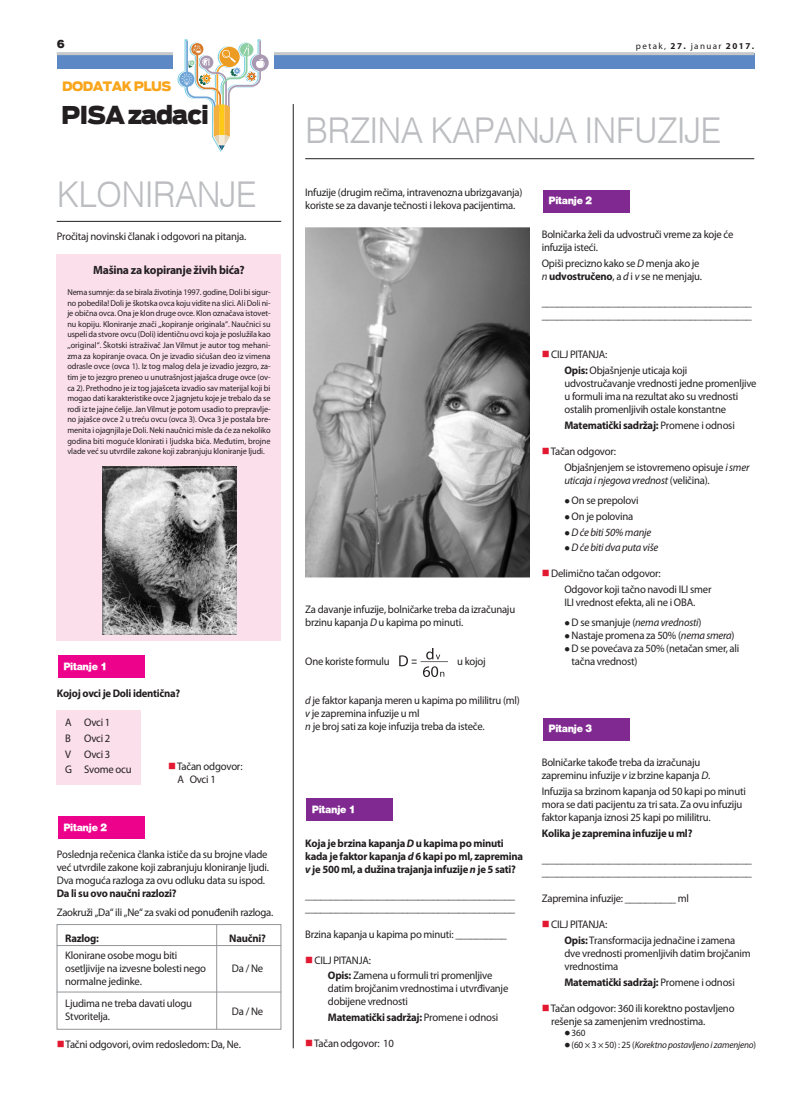
<style>
.page{position:relative;width:794px;height:1098px;background:#fff}
.page>*{position:absolute;margin:0;border:0;box-sizing:border-box;transform-origin:0 0}
.t1{font:300 38px "Nimbus Re Sans";letter-spacing:-.015em;color:#bcbdc0;scale:.95 1}
.t2{font:700 24.5px "Antennasrbyublack";letter-spacing:-.04em;color:#231f20}
.t3{font:700 13px "Antennasrbyublack";letter-spacing:-.04em;color:#f9a51b}
.t4{font:700 12px "Myriad YU Pro";letter-spacing:-.02em;color:#231f20}
.t5{font:900 12px "Nimbus Re Sans";color:#231f20}
.t6{font:11px/13px "Myriad YU Pro";letter-spacing:-.02em;color:#231f20}
.t7{font:700 11px/13px "Myriad YU Pro";letter-spacing:-.02em;color:#231f20}
.t8{font:italic 11px/15.8px "Myriad YU Pro";letter-spacing:-.02em;color:#231f20}
.t9{font:900 11px "Nimbus Re Sans";letter-spacing:-.025em;color:#fff}
.t10{font:italic 9.5px/11.5px "Myriad YU Pro";letter-spacing:-.02em;color:#231f20}
.t11{font:9px "Myriad YU Pro";letter-spacing:.155em;color:#231f20}
.t12{font:8.5px/10.6px "Myriad YU Pro";letter-spacing:-.01em;color:#231f20;text-align:justify}
.s1{font-weight:700}
.s2{font-style:italic}
.s3{font-weight:400}
.s4{font-style:normal}
</style>
<div class="page">
<div style="left:57px;top:923px;width:224px;height:106px;border:1px solid #939598"></div>
<div style="left:57px;top:710px;width:84px;height:74px;background:#fbdfeb"></div>
<div style="left:57px;top:254px;width:224px;height:386px;background:#fbdfeb"></div>
<div style="left:543px;top:717px;width:86px;height:23px;background:#802990"></div>
<div style="left:543px;top:190px;width:86px;height:22px;background:#802990"></div>
<div style="left:306px;top:797px;width:87px;height:23px;background:#802990"></div>
<div style="left:57px;top:54px;width:697px;height:15px;background:#5d88c6"></div>
<hr style="left:57px;top:52px;width:697px;height:3px;background:#c7c8ca">
<div style="left:173px;top:36px;width:100px;height:118px;background:#fff"></div>
<svg style="left:177px;top:39px;width:92px;height:112px"></svg>
<hr style="left:305px;top:158px;width:449px;height:1px;background:#231f20">
<hr style="left:57px;top:221px;width:224px;height:1px;background:#231f20">
<img style="left:305px;top:228px;width:225px;height:350px">
<img style="left:399px;top:648px;width:48px;height:28px">
<hr style="left:293px;top:104px;width:1px;height:943px;background:#231f20">
<div style="left:58px;top:815px;width:86px;height:23px;background:#ed028c"></div>
<div style="left:58px;top:655px;width:86px;height:22px;background:#ed028c"></div>
<img style="left:103px;top:466px;width:133px;height:168px">
<hr style="left:57px;top:991px;width:224px;height:1px;background:#939598">
<hr style="left:57px;top:944px;width:224px;height:1px;background:#939598">
<hr style="left:216px;top:923px;width:1px;height:105px;background:#939598">
<p class="t5" style="left:57px;top:37px;width:10px">6</p>
<p class="t11" style="left:636px;top:42px;width:120px">petak, <span class="s1">27.</span> januar <span class="s1">2017.</span></p>
<p class="t3" style="left:62px;top:81px;width:111px">DODATAK PLUS</p>
<p class="t2" style="left:61px;top:105px;width:149px">PISA zadaci</p>
<p class="t1" style="left:305px;top:110px;width:439px">BRZINA KAPANJA INFUZIJE</p>
<p class="t1" style="left:57px;top:173px;width:212px">KLONIRANJE</p>
<p class="t6" style="left:57px;top:231px;width:191px">Pro~itaj novinski ~lanak i odgovori na pitanja.</p>
<p class="t4" style="left:93px;top:265px;width:153px">Ma{ina za kopiranje `ivih bi}a?</p>
<p class="t12" style="left:67px;top:287px;width:205px">Nema sumnje: da se birala `ivotinja 1997. godine, Doli bi sigur&shy;no pobedila! Doli je {kotska ovca koju vidite na slici. Ali Doli ni&shy;je obi~na ovca. Ona je klon druge ovce. Klon ozna~ava istovet&shy;nu kopiju. Kloniranje zna~i ,,kopiranje originala“. Nau~nici su uspeli da stvore ovcu (Doli) identi~nu ovci koja je poslu`ila kao ,,original“. [kotski istra`iva~ Jan Vilmut je autor tog mehani&shy;zma za kopiranje ovaca. On je izvadio si}u{an deo iz vimena odrasle ovce (ovca 1). Iz tog malog dela je izvadio jezgro, za&shy;tim je to jezgro preneo u unutra{njost jaja{ca druge ovce (ov&shy;ca 2). Prethodno je iz tog jaja{ceta izvadio sav materijal koji bi mogao dati karakteristike ovce 2 jagnjetu koje je trebalo da se rodi iz te jajne }elije. Jan Vilmut je potom usadio to prepravlje&shy;no jaja{ce ovce 2 u tre}u ovcu (ovca 3). Ovca 3 je postala bre&shy;menita i ojagnjila je Doli. Neki nau~nici misle da }e za nekoliko godina biti mogu}e klonirati i ljudska bi}a. Me|utim, brojne vlade ve} su utvrdile zakone koji zabranjuju kloniranje ljudi.</p>
<p class="t9" style="left:63px;top:659px;width:45px">Pitanje 1</p>
<p class="t7" style="left:57px;top:687px;width:125px">Kojoj ovci je Doli identi~na?</p>
<p class="t6" style="left:65px;top:715px;width:68px;line-height:15.8px">A Ovci 1<br>B Ovci 2<br>V Ovci 3<br>G Svome ocu</p>
<p class="t6" style="left:177px;top:760px;width:67px">Ta~an odgovor:<br>A Ovci 1</p>
<p class="t9" style="left:63px;top:820px;width:45px">Pitanje 2</p>
<p class="t6" style="left:57px;top:848px;width:214px">Poslednja re~enica ~lanka isti~e da su brojne vlade ve} utvrdile zakone koji zabranjuju kloniranje ljudi.<br>Dva mogu}a razloga za ovu odluku data su ispod.<br><span class="s1">Da li su ovo nau~ni razlozi?</span></p>
<p class="t6" style="left:57px;top:906px;width:218px">Zaokru`i „Da“ ili „Ne“ za svaki od ponu|enih razloga.</p>
<p class="t7" style="left:65px;top:932px;width:35px">Razlog:</p>
<p class="t7" style="left:229px;top:932px;width:38px">Nau~ni?</p>
<p class="t6" style="left:65px;top:949px;width:142px">Klonirane osobe mogu biti osetljivije na izvesne bolesti nego</p>
<p class="t6" style="left:232px;top:962px;width:33px">Da / Ne</p>
<p class="t6" style="left:65px;top:970px;width:128px;line-height:22px">normalne jedinke.<br>Ljudima ne treba davati ulogu</p>
<p class="t6" style="left:65px;top:1010px;width:46px">Stvoritelja.</p>
<p class="t6" style="left:232px;top:1005px;width:33px">Da / Ne</p>
<p class="t6" style="left:66px;top:1037px;width:177px">Ta~ni odgovori, ovim redosledom: Da, Ne.</p>
<p class="t6" style="left:305px;top:187px;width:219px">Infuzije (drugim re~ima, intravenozna ubrizgavanja) koriste se za davanje te~nosti i lekova pacijentima.</p>
<p class="t6" style="left:305px;top:603px;width:211px">Za davanje infuzije, bolni~arke treba da izra~unaju brzinu kapanja <span class="s2">D</span> u kapima po minuti.</p>
<p class="t6" style="left:305px;top:655px;width:86px">One koriste formulu</p>
<p class="t6" style="left:457px;top:655px;width:30px">u kojoj</p>
<p class="t6" style="left:305px;top:694px;width:216px"><span class="s2">d</span> je faktor kapanja meren u kapima po mililitru (ml) <span class="s2">v</span> je zapremina infuzije u ml<br><span class="s2">n</span> je broj sati za koje infuzija treba da iste~e.</p>
<p class="t9" style="left:312px;top:802px;width:45px">Pitanje 1</p>
<p class="t7" style="left:305px;top:837px;width:219px">Koja je brzina kapanja <span class="s2">D</span> u kapima po minuti kada je faktor kapanja <span class="s2">d</span> 6 kapi po ml, zapremina <span class="s2">v</span> je 500 ml, a du`ina trajanja infuzije <span class="s2">n</span> je 5 sati?</p>
<p class="t6" style="left:305px;top:889px;width:211px">_________________________________________ _________________________________________</p>
<p class="t6" style="left:305px;top:928px;width:203px">Brzina kapanja u kapima po minuti: __________</p>
<p class="t6" style="left:328px;top:952px;width:166px;line-height:15.8px;text-indent:-13px">CILJ PITANJA:<br><span class="s1">Opis:</span> Zamena u formuli tri promenljive</p>
<p class="t6" style="left:328px;top:982px;width:182px">datim broj~anim vrednostima i utvr|ivanje dobijene vrednosti</p>
<p class="t7" style="left:328px;top:1011px;width:172px">Matemati~ki sadr`aj: <span class="s3">Promene i odnosi</span></p>
<p class="t6" style="left:314px;top:1037px;width:81px">Ta~an odgovor: 10</p>
<p class="t9" style="left:548px;top:194px;width:45px">Pitanje 2</p>
<p class="t6" style="left:542px;top:229px;width:193px">Bolni~arka `eli da udvostru~i vreme za koje }e infuzija iste}i.</p>
<p class="t6" style="left:542px;top:258px;width:162px">Opi{i precizno kako se <span class="s2">D</span> menja ako je <span class="s2">n</span> <span class="s1">udvostru~eno</span>, a <span class="s2">d</span> i <span class="s2">v</span> se ne menjaju.</p>
<p class="t6" style="left:542px;top:297px;width:211px">_________________________________________ _________________________________________</p>
<p class="t6" style="left:564px;top:347px;width:124px;line-height:15.8px;text-indent:-13px">CILJ PITANJA:<br><span class="s1">Opis:</span> Obja{njenje uticaja koji</p>
<p class="t6" style="left:564px;top:378px;width:194px">udvostru~avanje vrednosti jedne promenljive u formuli ima na rezultat ako su vrednosti ostalih promenljivih ostale konstantne</p>
<p class="t7" style="left:564px;top:420px;width:172px">Matemati~ki sadr`aj: <span class="s3">Promene i odnosi</span></p>
<p class="t6" style="left:564px;top:444px;width:186px;line-height:15.8px;text-indent:-14px">Ta~an odgovor:<br>Obja{njenjem se istovremeno opisuje <span class="s2">i smer</span></p>
<p class="t6" style="left:571px;top:471px;width:140px;line-height:20px;text-indent:-7px"><span class="s2">uticaja i njegova vrednost</span> (veli~ina).<br>On se prepolovi</p>
<p class="t8" style="left:571px;top:509px;width:88px"><span class="s4">On je polovina<br></span>D }e biti 50% manje<br>D }e biti dva puta vi{e</p>
<p class="t6" style="left:564px;top:566px;width:148px;line-height:15.8px;text-indent:-13px">Delimi~no ta~an odgovor:<br>Odgovor koji ta~no navodi ILI smer</p>
<p class="t6" style="left:571px;top:593px;width:131px;line-height:20px;text-indent:-7px">ILI vrednost efekta, ali ne i OBA.<br>D se smanjuje (<span class="s2">nema vrednosti</span>)</p>
<p class="t6" style="left:571px;top:630px;width:169px">Nastaje promena za 50% (<span class="s2">nema smera</span>)<br>D se pove}ava za 50% (neta~an smer, ali ta~na vrednost)</p>
<p class="t9" style="left:548px;top:722px;width:45px">Pitanje 3</p>
<p class="t6" style="left:542px;top:756px;width:170px">Bolni~arke tako|e treba da izra~unaju zapreminu infuzije <span class="s2">v</span> iz brzine kapanja <span class="s2">D</span>.</p>
<p class="t6" style="left:542px;top:785px;width:205px">Infuzija sa brzinom kapanja od 50 kapi po minuti mora se dati pacijentu za tri sata. Za ovu infuziju faktor kapanja iznosi 25 kapi po mililitru.</p>
<p class="t7" style="left:542px;top:827px;width:152px">Kolika je zapremina infuzije u ml?</p>
<p class="t6" style="left:542px;top:853px;width:211px">_________________________________________ _________________________________________</p>
<p class="t6" style="left:542px;top:892px;width:149px">Zapremina infuzije: __________ ml</p>
<p class="t6" style="left:564px;top:917px;width:172px;line-height:15.8px;text-indent:-13px">CILJ PITANJA:<br><span class="s1">Opis:</span>Transformacija jedna~ine i zamena</p>
<p class="t6" style="left:564px;top:947px;width:188px">dve vrednosti promenljivih datim broj~anim vrednostima</p>
<p class="t7" style="left:564px;top:976px;width:172px">Matemati~ki sadr`aj: <span class="s3">Promene i odnosi</span></p>
<p class="t6" style="left:551px;top:1002px;width:185px">Ta~an odgovor: 360 ili korektno postavljeno re{enje sa zamenjenim vrednostima.</p>
<p class="t10" style="left:571px;top:1027px;width:186px"><span class="s4">360<br>(60 × 3 × 50) : 25 (</span>Korektno postavljeno i zamenjeno<span class="s4">)</span></p>
</div>
